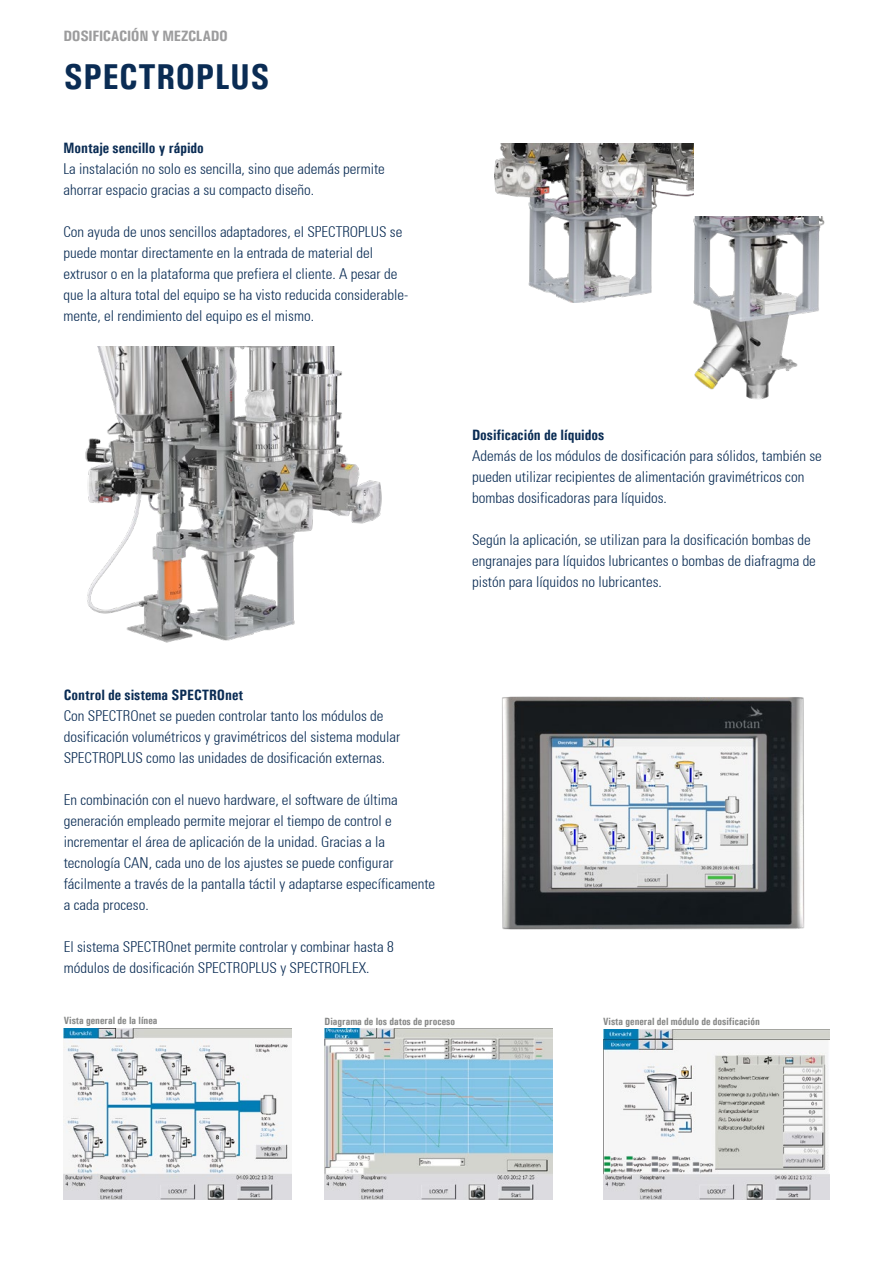
<style>
.page{position:relative;width:893px;height:1263px;background:#fff}
.page>*{position:absolute;margin:0;border:0;box-sizing:border-box;transform-origin:0 0}
.t1{font:700 36px "Univers Condensed";letter-spacing:.01em;color:#0a2c54}
.t2{font:300 condensed 15px/21px "Univers";color:#0a2c54}
.t3{font:700 15px "Univers Condensed";color:#0a2c54}
.t4{font:700 15px "Univers Condensed";letter-spacing:-.02em;color:#9c9c9d;scale:1.06 1}
.t5{font:700 10.5px "Univers Condensed";color:#868786}
</style>
<div class="page">
<img style="left:489px;top:696px;width:329px;height:470px">
<img style="left:693px;top:217px;width:132px;height:182px">
<img style="left:494px;top:144px;width:200px;height:159px">
<img style="left:64px;top:1029px;width:227px;height:170px">
<img style="left:325px;top:1029px;width:227px;height:170px">
<img style="left:603px;top:1030px;width:226px;height:169px">
<img style="left:85px;top:347px;width:297px;height:296px">
<p class="t4" style="left:63px;top:27px;width:157px">DOSIFICACIÓN Y MEZCLADO</p>
<h1 class="t1" style="left:64px;top:54px;width:208px">SPECTROPLUS</h1>
<p class="t3" style="left:63px;top:139px;width:142px">Montaje sencillo y rápido</p>
<p class="t2" style="left:63px;top:158px;width:323px">La instalación no solo es sencilla, sino que además permite ahorrar espacio gracias a su compacto diseño.</p>
<p class="t2" style="left:63px;top:221px;width:346px">Con ayuda de unos sencillos adaptadores, el SPECTROPLUS se puede montar directamente en la entrada de material del extrusor o en la plataforma que prefiera el cliente. A pesar de que la altura total del equipo se ha visto reducida considerable&shy;mente, el rendimiento del equipo es el mismo.</p>
<p class="t3" style="left:472px;top:426px;width:134px">Dosificación de líquidos</p>
<p class="t2" style="left:472px;top:445px;width:351px">Además de los módulos de dosificación para sólidos, también se pueden utilizar recipientes de alimentación gravimétricos con bombas dosificadoras para líquidos.</p>
<p class="t2" style="left:472px;top:529px;width:345px">Según la aplicación, se utilizan para la dosificación bombas de engranajes para líquidos lubricantes o bombas de diafragma de pistón para líquidos no lubricantes.</p>
<p class="t3" style="left:64px;top:685px;width:181px">Control de sistema SPECTROnet</p>
<p class="t2" style="left:64px;top:705px;width:338px">Con SPECTROnet se pueden controlar tanto los módulos de dosificación volumétricos y gravimétricos del sistema modular<br>SPECTROPLUS como las unidades de dosificación externas.</p>
<p class="t2" style="left:64px;top:789px;width:373px">En combinación con el nuevo hardware, el software de última generación empleado permite mejorar el tiempo de control e incrementar el área de aplicación de la unidad. Gracias a la tecnología CAN, cada uno de los ajustes se puede configurar fácilmente a través de la pantalla táctil y adaptarse específicamente a cada proceso.</p>
<p class="t2" style="left:64px;top:936px;width:331px">El sistema SPECTROnet permite controlar y combinar hasta 8 módulos de dosificación SPECTROPLUS y SPECTROFLEX.</p>
<p class="t5" style="left:64px;top:1014px;width:95px">Vista general de la línea</p>
<p class="t5" style="left:325px;top:1015px;width:132px">Diagrama de los datos de proceso</p>
<p class="t5" style="left:603px;top:1015px;width:158px">Vista general del módulo de dosificación</p>
</div>
